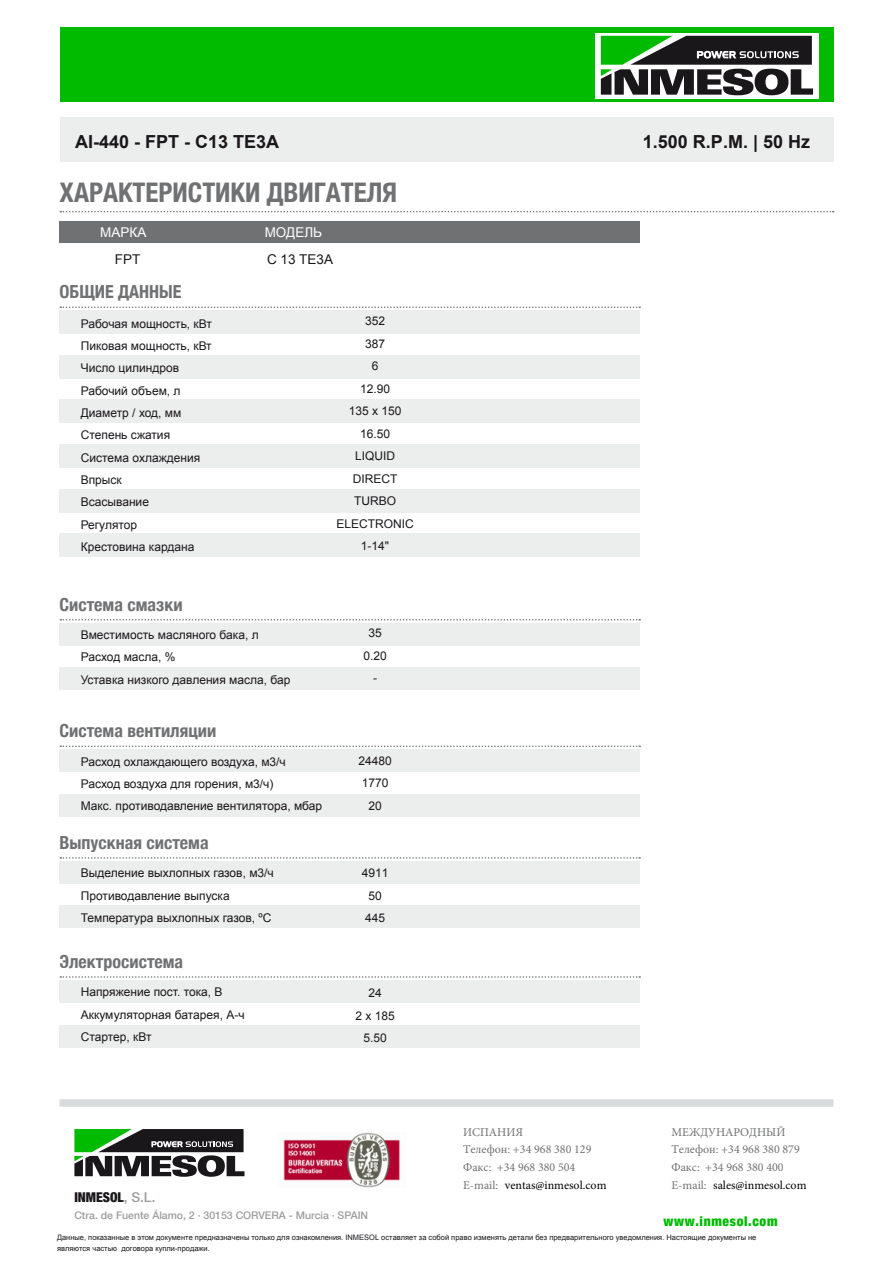
<style>
.page{position:relative;width:893px;height:1263px;background:#fff}
.page>*{position:absolute;margin:0;border:0;box-sizing:border-box;transform-origin:0 0}
.t1{font:700 condensed 27px "Helvetica Neue";color:#707173}
.t2{font:700 condensed 18px "Helvetica Neue";color:#707173}
.t3{font:700 18px "Arial";color:#1a171b}
.t4{font:900 condensed 13.5px "Helvetica Neue";letter-spacing:.05em;color:#0b0}
.t5{font:900 condensed 13.5px "Helvetica Neue";color:#1a171b}
.t6{font:13.5px "Arial";color:#fff}
.t7{font:13.5px "Arial";color:#1a171b}
.t8{font:12px/22.4px "Arial";color:#1a171b}
.t9{font:12px/17.7px "Minion Pro";color:#707172}
.t10{font:12px/22.5px "Arial";color:#1a171b;text-align:center}
.t11{font:500 10.5px "Helvetica Neue";color:#9c9d9f}
.t12{font:7.5px/11.1px "Arial";color:#1a171b}
.s1{color:#000}
.s2{font-weight:500;font-stretch:normal;color:#9c9d9f}
</style>
<div class="page">
<div style="left:60px;top:28px;width:773px;height:74px;background:#0b0"></div>
<svg style="left:595px;top:33px;width:224px;height:65px;fill:#fff"></svg>
<svg style="left:601px;top:36px;width:212px;height:59px"></svg>
<div style="left:60px;top:1099px;width:773px;height:8px;background:#d9dadb"></div>
<svg style="left:74px;top:1129px;width:170px;height:48px"></svg>
<div style="left:60px;top:117px;width:773px;height:45px;background:#eceded"></div>
<div style="left:60px;top:310px;width:580px;height:24px;background:#eceded"></div>
<div style="left:60px;top:355px;width:580px;height:23px;background:#eceded"></div>
<div style="left:60px;top:400px;width:580px;height:23px;background:#eceded"></div>
<div style="left:60px;top:444px;width:580px;height:24px;background:#eceded"></div>
<div style="left:60px;top:489px;width:580px;height:23px;background:#eceded"></div>
<div style="left:60px;top:534px;width:580px;height:23px;background:#eceded"></div>
<div style="left:60px;top:668px;width:580px;height:22px;background:#eceded"></div>
<div style="left:60px;top:623px;width:580px;height:22px;background:#eceded"></div>
<div style="left:60px;top:749px;width:580px;height:23px;background:#eceded"></div>
<div style="left:60px;top:861px;width:580px;height:22px;background:#eceded"></div>
<div style="left:60px;top:906px;width:580px;height:22px;background:#eceded"></div>
<div style="left:60px;top:980px;width:580px;height:22px;background:#eceded"></div>
<div style="left:60px;top:1025px;width:580px;height:22px;background:#eceded"></div>
<div style="left:60px;top:794px;width:580px;height:22px;background:#eceded"></div>
<svg style="left:60px;top:619px;width:580px;height:1px"></svg>
<svg style="left:60px;top:745px;width:580px;height:2px"></svg>
<svg style="left:60px;top:857px;width:580px;height:2px"></svg>
<svg style="left:60px;top:976px;width:580px;height:2px"></svg>
<svg style="left:60px;top:306px;width:580px;height:2px"></svg>
<svg style="left:60px;top:211px;width:774px;height:1px"></svg>
<div style="left:60px;top:221px;width:580px;height:21px;background:#707173"></div>
<div style="left:223px;top:1131px;width:18px;height:8px;background:#1a171b"></div>
<img style="left:283px;top:1133px;width:117px;height:55px">
<h2 class="t3" style="left:75px;top:130px;width:206px">AI-440 - FPT - C13 TE3A</h2>
<h2 class="t3" style="left:643px;top:130px;width:169px">1.500 R.P.M. | 50 Hz</h2>
<h1 class="t1" style="left:60px;top:176px;width:339px">ХАРАКТЕРИСТИКИ ДВИГАТЕЛЯ</h1>
<p class="t6" style="left:100px;top:223px;width:48px">МАРКА</p>
<p class="t6" style="left:265px;top:223px;width:59px">МОДЕЛЬ</p>
<p class="t7" style="left:115px;top:250px;width:27px">FPT</p>
<p class="t7" style="left:267px;top:250px;width:68px">C 13 TE3A</p>
<h2 class="t2" style="left:60px;top:281px;width:123px">ОБЩИЕ ДАННЫЕ</h2>
<p class="t8" style="left:81px;top:312px;width:133px">Рабочая мощность, кВт<br>Пиковая мощность, кВт<br>Число цилиндров<br>Рабочий объем, л<br>Диаметр / ход, мм<br>Степень сжатия<br>Система охлаждения<br>Впрыск<br>Всасывание<br>Регулятор<br>Крестовина кардана</p>
<p class="t10" style="left:336px;top:310px;width:79px">352<br>387<br>6<br>12.90<br>135 x 150<br>16.50<br>LIQUID<br>DIRECT<br>TURBO<br>ELECTRONIC<br>1-14"</p>
<h2 class="t2" style="left:60px;top:593px;width:125px">Система смазки</h2>
<p class="t8" style="left:81px;top:624px;width:211px">Вместимость масляного бака, л<br>Расход масла, %<br>Уставка низкого давления масла, бар</p>
<h2 class="t2" style="left:60px;top:720px;width:158px">Система вентиляции</h2>
<p class="t8" style="left:81px;top:750px;width:243px">Расход охлаждающего воздуха, м3/ч<br>Расход воздуха для горения, м3/ч)<br>Макс. противодавление вентилятора, мбар</p>
<h2 class="t2" style="left:60px;top:831px;width:151px">Выпускная система</h2>
<p class="t8" style="left:81px;top:862px;width:195px">Выделение выхлопных газов, м3/ч<br>Противодавление выпуска<br>Температура выхлопных газов, ºC</p>
<h2 class="t2" style="left:60px;top:950px;width:125px">Электросистема</h2>
<p class="t8" style="left:81px;top:981px;width:165px">Напряжение пост. тока, В<br>Аккумуляторная батарея, А-ч<br>Стартер, кВт</p>
<p class="t10" style="left:363px;top:622px;width:25px">35<br>0.20 -</p>
<p class="t10" style="left:358px;top:749px;width:35px">24480<br>1770<br>20</p>
<p class="t10" style="left:362px;top:862px;width:28px;text-align:left">4911<br>50<br>445</p>
<p class="t10" style="left:355px;top:982px;width:41px">24<br>2 x 185<br>5.50</p>
<p class="t9" style="left:463px;top:1123px;width:145px">ИСПАНИЯ<br>Телефон: +34 968 380 129<br>Факс: +34 968 380 504<br>E-mail: <span class="s1">ventas@inmesol.com</span></p>
<p class="t9" style="left:671px;top:1123px;width:137px">МЕЖДУНАРОДНЫЙ<br>Телефон: +34 968 380 879<br>Факс: +34 968 380 400<br>E-mail: <span class="s1">sales@inmesol.com</span></p>
<p class="t5" style="left:74px;top:1188px;width:82px">INMESOL<span class="s2">, S.L.</span></p>
<p class="t11" style="left:74px;top:1208px;width:295px">Ctra. de Fuente Álamo, 2 · 30153 CORVERA - Murcia · SPAIN</p>
<p class="t4" style="left:663px;top:1213px;width:116px">www.inmesol.com</p>
<p class="t12" style="left:57px;top:1232px;width:701px">Данные, показанные в этом документе предназначены только для ознакомления. INMESOL оставляет за собой право изменять детали без предварительного уведомления. Настоящие документы не являются частью договора купли-продажи.</p>
</div>
